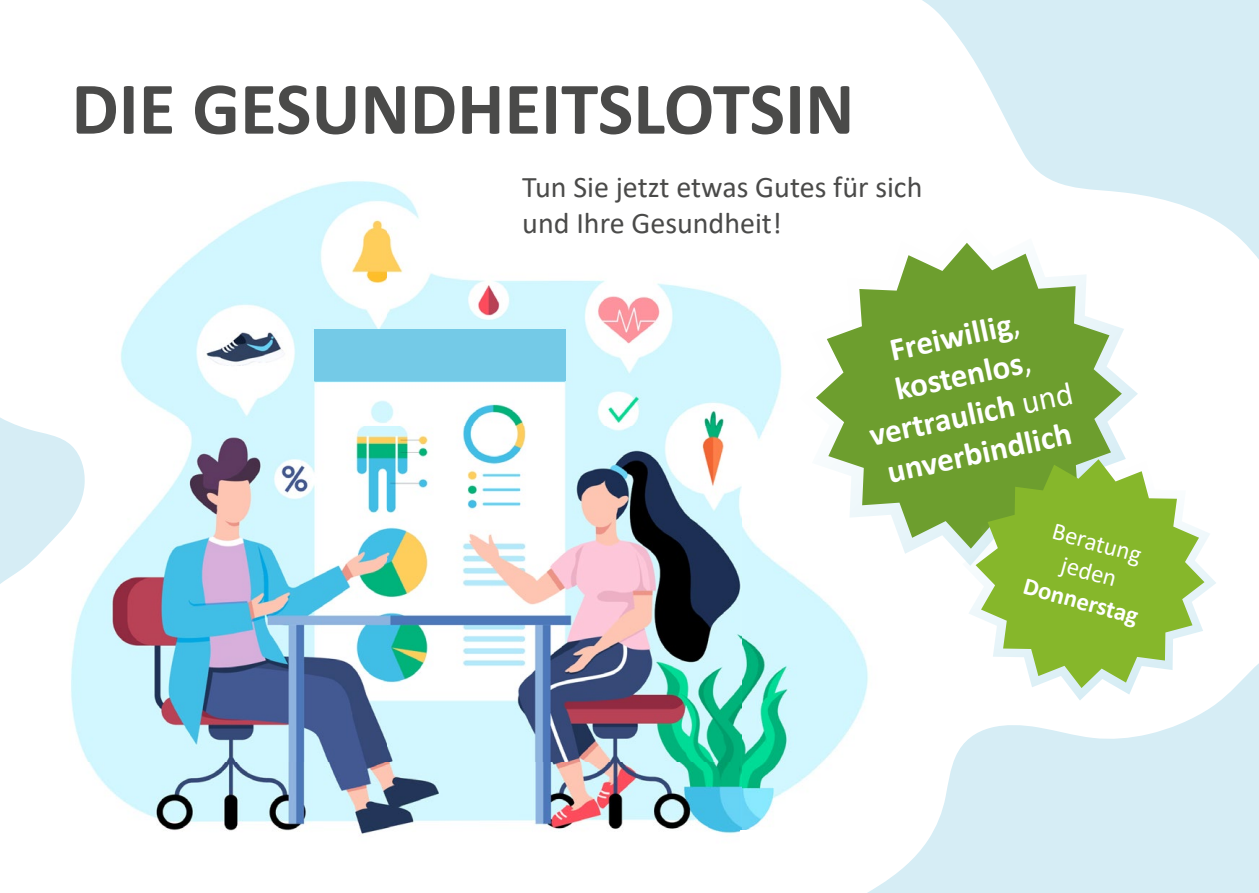
<style>
.page{position:relative;width:1259px;height:893px;background:#fff}
.page>*{position:absolute;margin:0;border:0;box-sizing:border-box;transform-origin:0 0}
.t1{font:700 75px "Calibri";color:#4a4a49}
.t2{font:700 33px/39.6px "Calibri";color:#fff;text-align:center}
.t3{font:30px/36px "Calibri";color:#4a4a49}
.t4{font:24.9px/29.7px "Calibri";color:#fff;text-align:center}
.t5{font:700 24.9px "Calibri";color:#fff}
.s1{font-weight:400}
</style>
<div class="page">
<img style="left:71px;top:181px;width:792px;height:653px">
<div style="left:315px;top:330px;width:250px;height:51px;background:#74cae7"></div>
<svg style="left:798px;top:226px;width:340px;height:340px"></svg>
<svg style="left:816px;top:243px;width:306px;height:306px;fill:#6d9e2e"></svg>
<svg style="left:853px;top:0;width:406px;height:311px"></svg>
<svg style="left:0;top:396px;width:85px;height:220px"></svg>
<svg style="left:804px;top:652px;width:455px;height:241px;fill:#d6edf5"></svg>
<svg style="left:962px;top:446px;width:254px;height:255px"></svg>
<svg style="left:975px;top:459px;width:229px;height:229px;fill:#86b72b"></svg>
<h1 class="t1" style="left:71px;top:56px;width:784px">DIE GESUNDHEITSLOTSIN</h1>
<p class="t3" style="left:522px;top:168px;width:401px">Tun Sie jetzt etwas Gutes für sich und Ihre Gesundheit!</p>
<p class="t2" style="left:849px;top:338px;width:209px;rotate:-12deg">Freiwillig<span class="s1">, </span>kostenlos<span class="s1">, </span>vertraulich <span class="s1">und </span>unverbindlich</p>
<p class="t4" style="left:1056px;top:516px;width:93px;rotate:15deg">Beratung jeden</p>
<p class="t5" style="left:1028px;top:568px;width:120px;rotate:15deg">Donnerstag</p>
</div>
